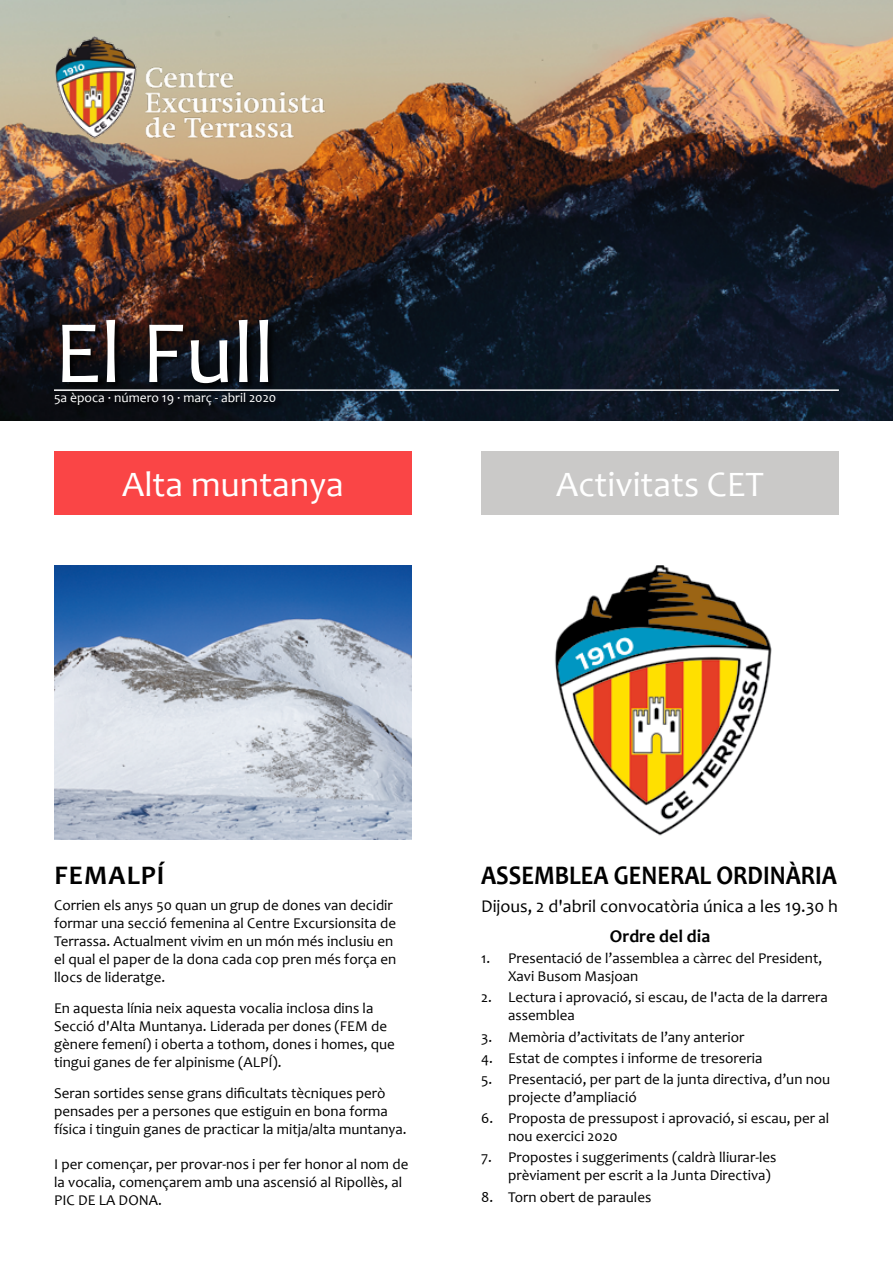
<style>
.page{position:relative;width:893px;height:1263px;background:#fff}
.page>*{position:absolute;margin:0;border:0;box-sizing:border-box;transform-origin:0 0}
.t1{font:90px "Candara";color:#fff}
.t2{font:36px "Candara";color:#fff}
.t3{font:700 27px "Candara";color:#000;scale:.89 1}
.t4{font:700 27px "Candara";letter-spacing:.04em;color:#000}
.t5{font:18px "Candara";color:#000}
.t6{font:700 18px "Candara";color:#000}
.t7{font:15px/18px "Candara";color:#000}
.t8{font:13.5px "Candara";color:#fff}
</style>
<div class="page">
<img style="left:0;top:0;width:893px;height:421px">
<div style="left:55px;top:321px;width:229px;height:92px;background:#000;opacity:.75"></div>
<img style="left:56px;top:37px;width:281px;height:106px">
<hr style="left:54px;top:389px;width:785px;height:2px;background:#fff">
<img style="left:54px;top:565px;width:358px;height:274px">
<img style="left:555px;top:565px;width:217px;height:271px">
<div style="left:481px;top:451px;width:358px;height:63px;background:#cac9c8"></div>
<div style="left:54px;top:451px;width:358px;height:63px;background:#fa4546"></div>
<h1 class="t1" style="left:54px;top:296px;width:222px">El Full</h1>
<p class="t8" style="left:54px;top:390px;width:224px">5a època · número 19 · març - abril 2020</p>
<h2 class="t2" style="left:122px;top:461px;width:223px">Alta muntanya</h2>
<h2 class="t2" style="left:556px;top:461px;width:209px">Activitats CET</h2>
<h3 class="t4" style="left:55px;top:858px;width:111px">FEMALPÍ</h3>
<p class="t7" style="left:54px;top:896px;width:344px">Corrien els anys 50 quan un grup de dones van decidir formar una secció femenina al Centre Excursionsita de Terrassa. Actualment vivim en un món més inclusiu en el qual el paper de la dona cada cop pren més força en llocs de lideratge.</p>
<p class="t7" style="left:54px;top:999px;width:342px">En aquesta línia neix aquesta vocalia inclosa dins la Secció d'Alta Muntanya. Liderada per dones (FEM de gènere femení) i oberta a tothom, dones i homes, que tingui ganes de fer alpinisme (ALPÍ).</p>
<p class="t7" style="left:54px;top:1084px;width:354px">Seran sortides sense grans dificultats tècniques però pensades per a persones que estiguin en bona forma física i tinguin ganes de practicar la mitja/alta muntanya.</p>
<p class="t7" style="left:54px;top:1155px;width:356px">I per començar, per provar-nos i per fer honor al nom de la vocalia, començarem amb una ascensió al Ripollès, al<br>PIC DE LA DONA.</p>
<h3 class="t3" style="left:481px;top:858px;width:401px">ASSEMBLEA GENERAL ORDINÀRIA</h3>
<p class="t5" style="left:481px;top:895px;width:358px">Dijous, 2 d'abril convocatòria única a les 19.30 h</p>
<p class="t6" style="left:610px;top:925px;width:102px">Ordre del dia</p>
<p class="t7" style="left:508px;top:949px;width:316px;text-indent:-27px">1. Presentació de l’assemblea a càrrec del President,<br>Xavi Busom Masjoan</p>
<p class="t7" style="left:508px;top:988px;width:321px;text-indent:-27px">2. Lectura i aprovació, si escau, de l'acta de la darrera assemblea</p>
<p class="t7" style="left:481px;top:1027px;width:265px">3. Memòria d’activitats de l’any anterior</p>
<p class="t7" style="left:481px;top:1049px;width:283px">4. Estat de comptes i informe de tresoreria</p>
<p class="t7" style="left:508px;top:1070px;width:324px;text-indent:-27px">5. Presentació, per part de la junta directiva, d’un nou projecte d’ampliació</p>
<p class="t7" style="left:508px;top:1109px;width:323px;text-indent:-27px">6. Proposta de pressupost i aprovació, si escau, per al nou exercici 2020</p>
<p class="t7" style="left:508px;top:1148px;width:270px;text-indent:-27px">7. Propostes i suggeriments (caldrà lliurar-les prèviament per escrit a la Junta Directiva)</p>
<p class="t7" style="left:481px;top:1187px;width:172px">8. Torn obert de paraules</p>
</div>
